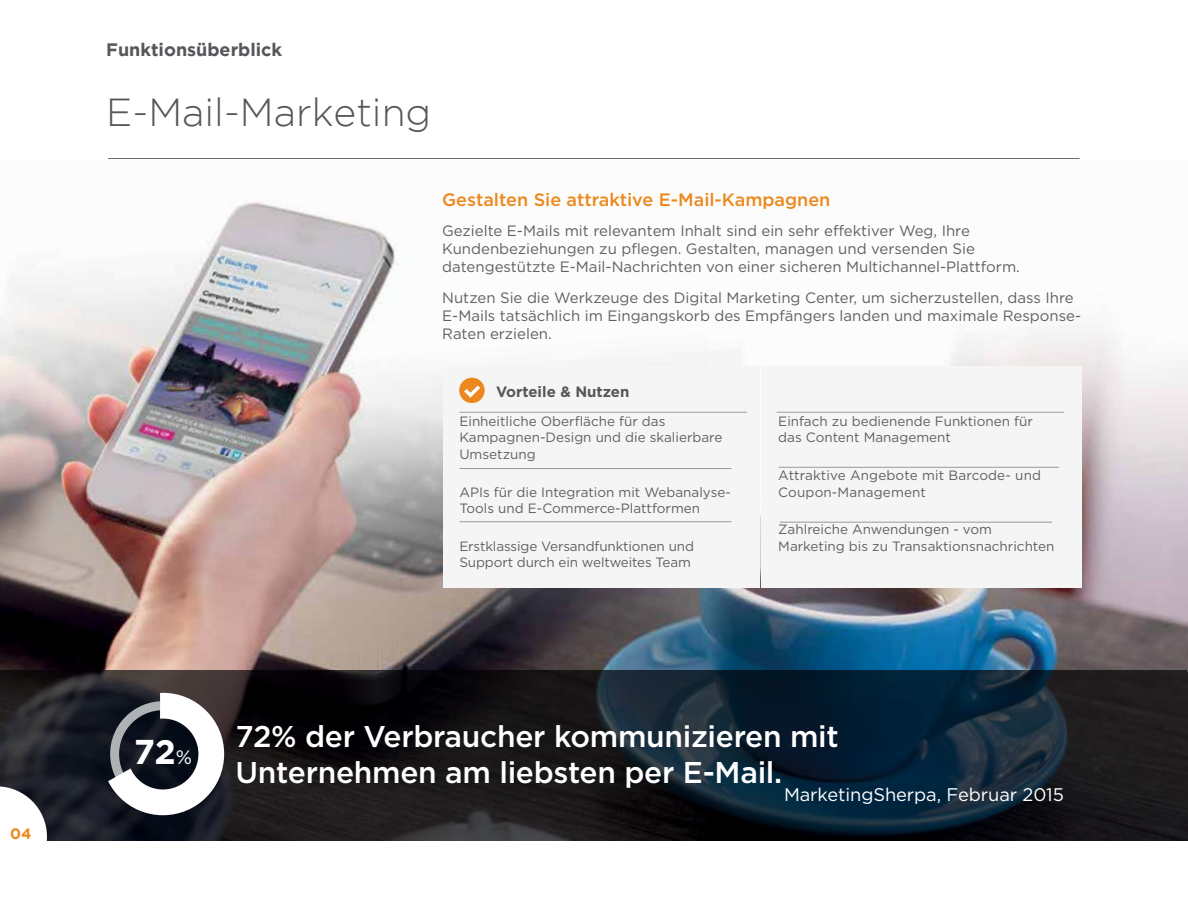
<style>
.page{position:relative;width:1188px;height:918px;background:#fff}
.page>*{position:absolute;margin:0;border:0;box-sizing:border-box;transform-origin:0 0}
.t1{font:300 39px "Gotham";color:#55575a}
.t2{font:700 34.35px "Gotham";color:#fff}
.t3{font:500 30px/36px "Gotham";letter-spacing:-.01em;color:#fff}
.t4{font:18.3px "Gotham";letter-spacing:-.005em;color:#fff}
.t5{font:500 18px "Gotham";color:#ec881d}
.t6{font:700 18px "Gotham";color:#55575a}
.t7{font:15px/18px "Gotham";color:#5f6062}
.t8{font:700 15px "Gotham";color:#55575a}
.t9{font:700 15px "Gotham";color:#ec881d}
.t10{font:13.5px/16.5px "Gotham";color:#5f6062}
.s1{font-weight:400;font-size:19.5px}
</style>
<div class="page">
<img style="left:0;top:202px;width:1188px;height:468px">
<svg style="left:0;top:670px;width:1188px;height:170px;background:#141b23"></svg>
<hr style="left:108px;top:158px;width:972px;height:1px;background:#55575a">
<svg style="left:0;top:786px;width:47px;height:55px"></svg>
<svg style="left:89px;top:687px;width:144px;height:138px"></svg>
<div style="left:443px;top:366px;width:317px;height:221px;background:#f5f5f5"></div>
<div style="left:761px;top:366px;width:321px;height:221px;background:#f5f5f5"></div>
<hr style="left:459px;top:468px;width:273px;height:1px;background:#9a9799">
<hr style="left:459px;top:522px;width:273px;height:1px;background:#9a9799">
<hr style="left:459px;top:412px;width:288px;height:1px;background:#a19e9f">
<hr style="left:777px;top:412px;width:287px;height:1px;background:#a19e9f">
<hr style="left:779px;top:467px;width:280px;height:1px;background:#9a9799">
<hr style="left:780px;top:522px;width:272px;height:1px;background:#9a9799">
<div style="left:459px;top:378px;width:26px;height:25px;background:#ec881d;border-radius:50%"></div>
<svg style="left:464px;top:386px;width:16px;height:12px"></svg>
<p class="t9" style="left:10px;top:825px;width:23px">04</p>
<h3 class="t6" style="left:106px;top:40px;width:177px">Funktionsüberblick</h3>
<h1 class="t1" style="left:106px;top:91px;width:327px">E-Mail-Marketing</h1>
<h3 class="t5" style="left:442px;top:188px;width:390px">Gestalten Sie attraktive E-Mail-Kampagnen</h3>
<p class="t7" style="left:442px;top:222px;width:579px">Gezielte E-Mails mit relevantem Inhalt sind ein sehr effektiver Weg, Ihre<br>Kundenbeziehungen zu pflegen. Gestalten, managen und versenden Sie datengestützte E-Mail-Nachrichten von einer sicheren Multichannel-Plattform.</p>
<p class="t7" style="left:442px;top:289px;width:641px">Nutzen Sie die Werkzeuge des Digital Marketing Center, um sicherzustellen, dass Ihre<br>E-Mails tatsächlich im Eingangskorb des Empfängers landen und maximale Response-<br>Raten erzielen.</p>
<p class="t8" style="left:496px;top:381px;width:135px">Vorteile &amp; Nutzen</p>
<p class="t10" style="left:459px;top:413px;width:265px">Einheitliche Oberfläche für das<br>Kampagnen-Design und die skalierbare<br>Umsetzung</p>
<p class="t10" style="left:459px;top:483px;width:273px">APIs für die Integration mit Webanalyse-<br>Tools und E-Commerce-Plattformen</p>
<p class="t10" style="left:459px;top:538px;width:236px">Erstklassige Versandfunktionen und<br>Support durch ein weltweites Team</p>
<p class="t10" style="left:778px;top:413px;width:256px">Einfach zu bedienende Funktionen für das Content Management</p>
<p class="t10" style="left:778px;top:467px;width:264px">Attraktive Angebote mit Barcode- und<br>Coupon-Management</p>
<p class="t10" style="left:778px;top:521px;width:278px">Zahlreiche Anwendungen - vom<br>Marketing bis zu Transaktionsnachrichten</p>
<h2 class="t2" style="left:134px;top:732px;width:60px">72<span class="s1">%</span></h2>
<h3 class="t3" style="left:236px;top:718px;width:605px">72% der Verbraucher kommunizieren mit<br>Unternehmen am liebsten per E-Mail.</h3>
<h3 class="t4" style="left:784px;top:783px;width:281px">MarketingSherpa, Februar 2015</h3>
</div>
